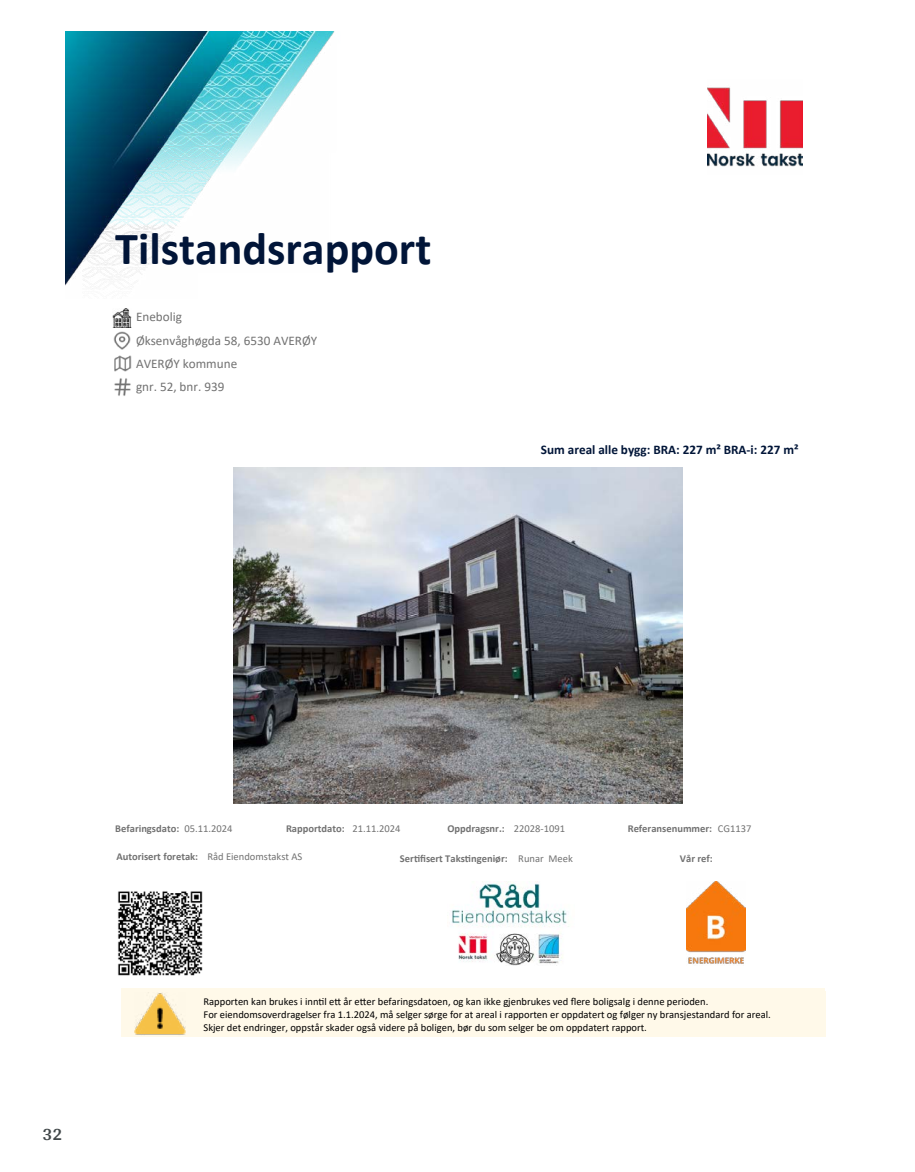
<style>
.page{position:relative;width:915px;height:1172px;background:#fff}
.page>*{position:absolute;margin:0;border:0;box-sizing:border-box;transform-origin:0 0}
.t1{font:700 46.05px "Calibri";color:#011538}
.t2{font:700 18px "Arya";color:#414749}
.t3{font:13.2px "Calibri";color:#727272}
.t4{font:700 13.2px "Calibri";color:#011538}
.t5{font:10.5px/12.9px "Calibri";color:#000}
.t6{font:700 10.5px "Calibri";color:#727272}
.s1{font-weight:400}
</style>
<div class="page">
<img style="left:65px;top:32px;width:269px;height:254px">
<img style="left:114px;top:355px;width:17px;height:17px">
<img style="left:114px;top:378px;width:17px;height:18px">
<img style="left:114px;top:331px;width:16px;height:19px">
<img style="left:707px;top:87px;width:95px;height:80px">
<img style="left:117px;top:891px;width:86px;height:85px">
<img style="left:233px;top:467px;width:448px;height:336px">
<img style="left:452px;top:881px;width:117px;height:84px">
<img style="left:686px;top:881px;width:59px;height:83px">
<div style="left:121px;top:988px;width:703px;height:49px;background:#fff9e9"></div>
<img style="left:134px;top:992px;width:52px;height:43px">
<img style="left:113px;top:308px;width:18px;height:19px">
<h1 class="t1" style="left:115px;top:216px;width:317px">Tilstandsrapport</h1>
<p class="t3" style="left:136px;top:307px;width:47px">Enebolig</p>
<p class="t3" style="left:136px;top:331px;width:183px">Øksenvåghøgda 58, 6530 AVERØY</p>
<p class="t3" style="left:136px;top:378px;width:90px">gnr. 52, bnr. 939</p>
<p class="t3" style="left:136px;top:354px;width:103px">AVERØY kommune</p>
<p class="t4" style="left:540px;top:440px;width:259px">Sum areal alle bygg: BRA: 227 m² BRA-i: 227 m²</p>
<h2 class="t2" style="left:43px;top:1123px;width:21px">32</h2>
<p class="t6" style="left:115px;top:821px;width:119px">Befaringsdato: <span class="s1">05.11.2024</span></p>
<p class="t6" style="left:286px;top:821px;width:116px">Rapportdato: <span class="s1">21.11.2024</span></p>
<p class="t6" style="left:447px;top:821px;width:119px">Oppdragsnr.: <span class="s1">22028-1091</span></p>
<p class="t6" style="left:116px;top:849px;width:187px">Autorisert foretak: <span class="s1">Råd Eiendomstakst AS</span></p>
<p class="t6" style="left:400px;top:851px;width:174px">Ser琀椀昀椀sert Taks琀椀ngeniør: <span class="s1">Runar Meek</span></p>
<p class="t6" style="left:627px;top:821px;width:125px">Referansenummer: <span class="s1">CG1137</span></p>
<p class="t6" style="left:679px;top:851px;width:34px">Vår ref:</p>
<p class="t5" style="left:203px;top:995px;width:568px">Rapporten kan brukes i inn琀椀l e琀琀 år e琀琀er befaringsdatoen, og kan ikke gjenbrukes ved 昀氀ere boligsalg i denne perioden.<br>For eiendomsoverdragelser fra 1.1.2024, må selger sørge for at areal i rapporten er oppdatert og følger ny bransjestandard for areal.<br>Skjer det endringer, oppstår skader også videre på boligen, bør du som selger be om oppdatert rapport.</p>
</div>
